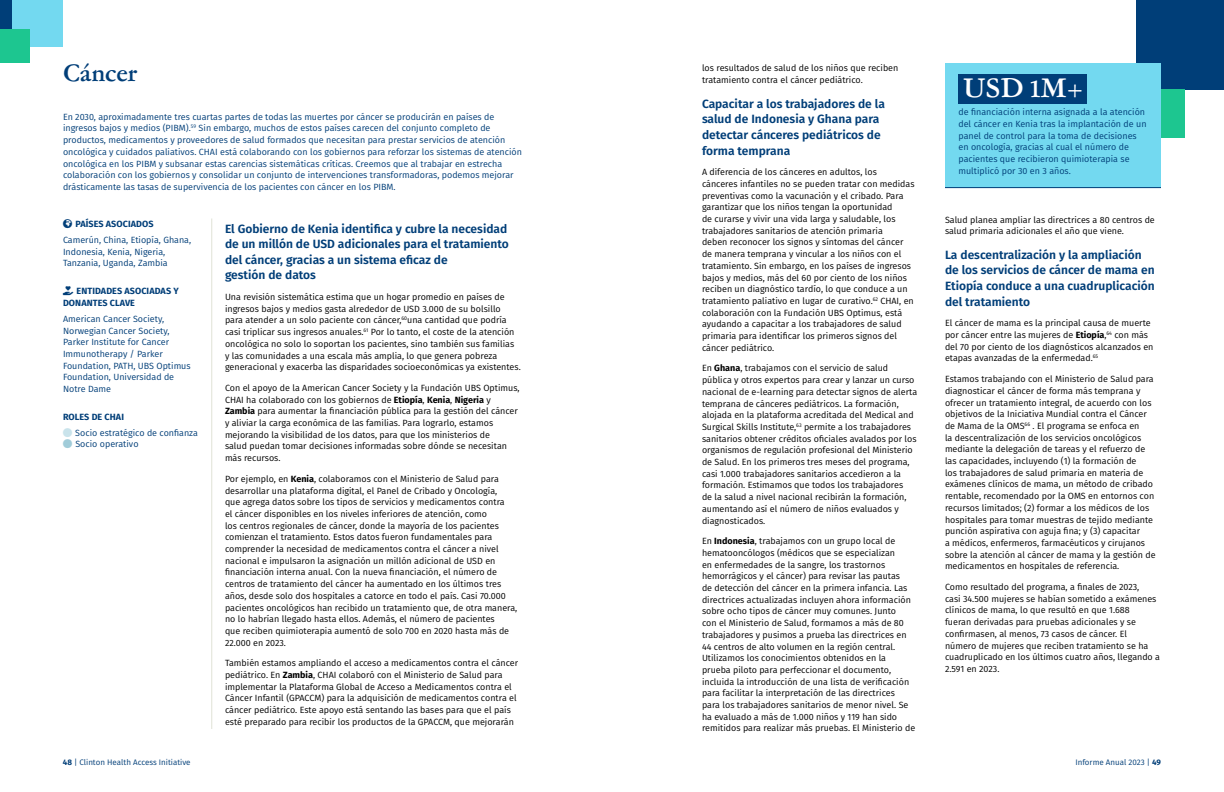
<style>
.page{position:relative;width:1224px;height:792px;background:#fff}
.page>*{position:absolute;margin:0;border:0;box-sizing:border-box;transform-origin:0 0}
.Highlight_box_-_number{font:700 27px "Garamond ATF Subhead";color:#fff}
.Heading_2{font:700 24px "Garamond ATF Subhead";color:#003e78}
.Heading_3{font:600 12px/15.6px "Fira Sans";color:#003e78}
.t1{font:9px/11.7px "Fira Sans";color:#000}
.Program_overview_paragraph{font:9px/11.7px "Fira Sans";color:#003e78}
.Program_intro_-_paragraph{font:9px/11.7px "Fira Sans";color:#003e78}
.Highlight_box_-_paragraph{font:9px/11.7px "Fira Sans";color:#003e78}
.Program_intro_-_header{font:700 9px/11.7px "Fira Sans";letter-spacing:.01em;color:#003e78}
.t2{font:8px "Fira Sans";color:#003e78}
.s1{font-weight:700}
</style>
<div class="page">
<div style="left:0;top:0;width:29px;height:29px;background:#003e78"></div>
<div style="left:12px;top:0;width:51px;height:46px;background:#73d9f0"></div>
<div style="left:0;top:29px;width:29px;height:34px;background:#1dc690"></div>
<hr style="left:212px;top:218px;width:1px;height:511px;background:#e0e3d7">
<div style="left:1136px;top:0;width:88px;height:89px;background:#003e78"></div>
<div style="left:1136px;top:89px;width:49px;height:49px;background:#1dc690"></div>
<div style="left:945px;top:63px;width:216px;height:124px;background:#73d9f0"></div>
<div style="left:958px;top:74px;width:129px;height:30px;background:#003e78"></div>
<hr style="left:945px;top:187px;width:216px;height:1px;background:#003e78">
<p class="Heading_2" style="left:63px;top:56px;width:76px">Cáncer</p>
<p class="Program_overview_paragraph" style="left:63px;top:111px;width:460px">En 2030, aproximadamente tres cuartas partes de todas las muertes por cáncer se producirán en países de ingresos bajos y medios (PIBM). <sup>59</sup> Sin embargo, muchos de estos países carecen del conjunto completo de productos, medicamentos y proveedores de salud formados que necesitan para prestar servicios de atención oncológica y cuidados paliativos. CHAI está colaborando con los gobiernos para reforzar los sistemas de atención oncológica en los PIBM y subsanar estas carencias sistemáticas críticas. Creemos que al trabajar en estrecha colaboración con los gobiernos y consolidar un conjunto de intervenciones transformadoras, podemos mejorar drásticamente las tasas de supervivencia de los pacientes con cáncer en los PIBM.</p>
<p class="Heading_3" style="left:225px;top:220px;width:285px">El Gobierno de Kenia identifica y cubre la necesidad de un millón de USD adicionales para el tratamiento del cáncer, gracias a un sistema eficaz de<br>gestión de datos</p>
<p class="t1" style="left:225px;top:291px;width:296px">Una revisión sistemática estima que un hogar promedio en países de ingresos bajos y medios gasta alrededor de USD 3.000 de su bolsillo para atender a un solo paciente con cáncer,<sup>60</sup>una cantidad que podría casi triplicar sus ingresos anuales. <sup>61</sup> Por lo tanto, el coste de la atención oncológica no solo lo soportan los pacientes, sino también sus familias y las comunidades a una escala más amplia, lo que genera pobreza generacional y exacerba las disparidades socioeconómicas ya existentes.</p>
<p class="t1" style="left:225px;top:382px;width:296px">Con el apoyo de la American Cancer Society y la Fundación UBS Optimus, CHAI ha colaborado con los gobiernos de <span class="s1">Etiopía</span>, <span class="s1">Kenia</span>, <span class="s1">Nigeria</span> y <span class="s1">Zambia</span> para aumentar la financiación pública para la gestión del cáncer y aliviar la carga económica de las familias. Para lograrlo, estamos mejorando la visibilidad de los datos, para que los ministerios de<br>salud puedan tomar decisiones informadas sobre dónde se necesitan más recursos.</p>
<p class="t1" style="left:225px;top:473px;width:294px">Por ejemplo, en <span class="s1">Kenia</span>, colaboramos con el Ministerio de Salud para desarrollar una plataforma digital, el Panel de Cribado y Oncología,<br>que agrega datos sobre los tipos de servicios y medicamentos contra<br>el cáncer disponibles en los niveles inferiores de atención, como<br>los centros regionales de cáncer, donde la mayoría de los pacientes comienzan el tratamiento. Estos datos fueron fundamentales para comprender la necesidad de medicamentos contra el cáncer a nivel nacional e impulsaron la asignación un millón adicional de USD en financiación interna anual. Con la nueva financiación, el número de centros de tratamiento del cáncer ha aumentado en los últimos tres años, desde solo dos hospitales a catorce en todo el país. Casi 70.000 pacientes oncológicos han recibido un tratamiento que, de otra manera, no lo habrían llegado hasta ellos. Además, el número de pacientes<br>que reciben quimioterapia aumentó de solo 700 en 2020 hasta más de 22.000 en 2023.</p>
<p class="t1" style="left:225px;top:657px;width:295px">También estamos ampliando el acceso a medicamentos contra el cáncer pediátrico. En <span class="s1">Zambia</span>, CHAI colaboró con el Ministerio de Salud para implementar la Plataforma Global de Acceso a Medicamentos contra el Cáncer Infantil (GPACCM) para la adquisición de medicamentos contra el cáncer pediátrico. Este apoyo está sentando las bases para que el país esté preparado para recibir los productos de la GPACCM, que mejorarán</p>
<p class="Program_intro_-_header" style="left:75px;top:217px;width:80px">PAÍSES ASOCIADOS</p>
<p class="Program_intro_-_paragraph" style="left:63px;top:234px;width:130px">Camerún, China, Etiopía, Ghana,<br>Indonesia, Kenia, Nigeria,<br>Tanzania, Uganda, Zambia</p>
<p class="Program_intro_-_header" style="left:63px;top:284px;width:117px">★★★ ENTIDADES ASOCIADAS Y<br>DONANTES CLAVE</p>
<p class="Program_intro_-_paragraph" style="left:63px;top:313px;width:129px">American Cancer Society,<br>Norwegian Cancer Society,<br>Parker Institute for Cancer<br>Immunotherapy / Parker<br>Foundation, PATH, UBS Optimus<br>Foundation, Universidad de<br>Notre Dame</p>
<p class="Program_intro_-_header" style="left:63px;top:410px;width:62px">ROLES DE CHAI</p>
<p class="Program_intro_-_paragraph" style="left:75px;top:427px;width:124px">Socio estratégico de confianza</p>
<p class="Program_intro_-_paragraph" style="left:75px;top:438px;width:65px">Socio operativo</p>
<p class="t1" style="left:702px;top:62px;width:198px">los resultados de salud de los niños que reciben tratamiento contra el cáncer pediátrico.</p>
<p class="Heading_3" style="left:702px;top:95px;width:184px">Capacitar a los trabajadores de la salud de Indonesia y Ghana para detectar cánceres pediátricos de forma temprana</p>
<p class="t1" style="left:702px;top:166px;width:214px">A diferencia de los cánceres en adultos, los cánceres infantiles no se pueden tratar con medidas preventivas como la vacunación y el cribado. Para garantizar que los niños tengan la oportunidad<br>de curarse y vivir una vida larga y saludable, los trabajadores sanitarios de atención primaria<br>deben reconocer los signos y síntomas del cáncer de manera temprana y vincular a los niños con el tratamiento. Sin embargo, en los países de ingresos bajos y medios, más del 60 por ciento de los niños reciben un diagnóstico tardío, lo que conduce a un tratamiento paliativo en lugar de curativo.<sup>62</sup> CHAI, en colaboración con la Fundación UBS Optimus, está ayudando a capacitar a los trabajadores de salud primaria para identificar los primeros signos del cáncer pediátrico.</p>
<p class="t1" style="left:702px;top:362px;width:217px">En <span class="s1">Ghana</span>, trabajamos con el servicio de salud pública y otros expertos para crear y lanzar un curso nacional de e-learning para detectar signos de alerta temprana de cánceres pediátricos. La formación, alojada en la plataforma acreditada del Medical and Surgical Skills Institute,<sup>63</sup> permite a los trabajadores sanitarios obtener créditos oficiales avalados por los organismos de regulación profesional del Ministerio de Salud. En los primeros tres meses del programa, casi 1.000 trabajadores sanitarios accedieron a la formación. Estimamos que todos los trabajadores<br>de la salud a nivel nacional recibirán la formación, aumentando así el número de niños evaluados y diagnosticados.</p>
<p class="t1" style="left:702px;top:535px;width:215px">En <span class="s1">Indonesia</span>, trabajamos con un grupo local de hematooncólogos (médicos que se especializan<br>en enfermedades de la sangre, los trastornos hemorrágicos y el cáncer) para revisar las pautas<br>de detección del cáncer en la primera infancia. Las directrices actualizadas incluyen ahora información sobre ocho tipos de cáncer muy comunes. Junto<br>con el Ministerio de Salud, formamos a más de 80 trabajadores y pusimos a prueba las directrices en 44 centros de alto volumen en la región central.<br>Utilizamos los conocimientos obtenidos en la prueba piloto para perfeccionar el documento, incluida la introducción de una lista de verificación para facilitar la interpretación de las directrices para los trabajadores sanitarios de menor nivel. Se ha evaluado a más de 1.000 niños y 119 han sido remitidos para realizar más pruebas. El Ministerio de</p>
<p class="Highlight_box_-_number" style="left:963px;top:69px;width:121px">USD 1M+</p>
<p class="Highlight_box_-_paragraph" style="left:958px;top:106px;width:190px">de financiación interna asignada a la atención del cáncer en Kenia tras la implantación de un panel de control para la toma de decisiones en oncología, gracias al cual el número de pacientes que recibieron quimioterapia se multiplicó por 30 en 3 años.</p>
<p class="t1" style="left:945px;top:213px;width:211px">Salud planea ampliar las directrices a 80 centros de salud primaria adicionales el año que viene.</p>
<p class="Heading_3" style="left:945px;top:246px;width:211px">La descentralización y la ampliación de los servicios de cáncer de mama en<br>Etiopía conduce a una cuadruplicación del tratamiento</p>
<p class="t1" style="left:945px;top:317px;width:210px">El cáncer de mama es la principal causa de muerte por cáncer entre las mujeres de <span class="s1">Etiopía</span>,<sup>64</sup> con más del 70 por ciento de los diagnósticos alcanzados en etapas avanzadas de la enfermedad.<sup>65</sup></p>
<p class="t1" style="left:945px;top:373px;width:212px">Estamos trabajando con el Ministerio de Salud para diagnosticar el cáncer de forma más temprana y ofrecer un tratamiento integral, de acuerdo con los objetivos de la Iniciativa Mundial contra el Cáncer de Mama de la OMS<sup>66</sup> . El programa se enfoca en<br>la descentralización de los servicios oncológicos mediante la delegación de tareas y el refuerzo de las capacidades, incluyendo (1) la formación de<br>los trabajadores de salud primaria en materia de exámenes clínicos de mama, un método de cribado rentable, recomendado por la OMS en entornos con recursos limitados; (2) formar a los médicos de los hospitales para tomar muestras de tejido mediante punción aspirativa con aguja fina; y (3) capacitar<br>a médicos, enfermeros, farmacéuticos y cirujanos sobre la atención al cáncer de mama y la gestión de medicamentos en hospitales de referencia.</p>
<p class="t1" style="left:945px;top:581px;width:217px">Como resultado del programa, a finales de 2023,<br>casi 34.500 mujeres se habían sometido a exámenes clínicos de mama, lo que resultó en que 1.688<br>fueran derivadas para pruebas adicionales y se confirmasen, al menos, 73 casos de cáncer. El número de mujeres que reciben tratamiento se ha cuadruplicado en los últimos cuatro años, llegando a 2.591 en 2023.</p>
<p class="t2" style="left:63px;top:756px;width:129px"><span class="s1">48</span> | Clinton Health Access Initiative</p>
<p class="t2" style="left:1075px;top:756px;width:87px">Informe Anual 2023 | <span class="s1">49</span></p>
</div>
